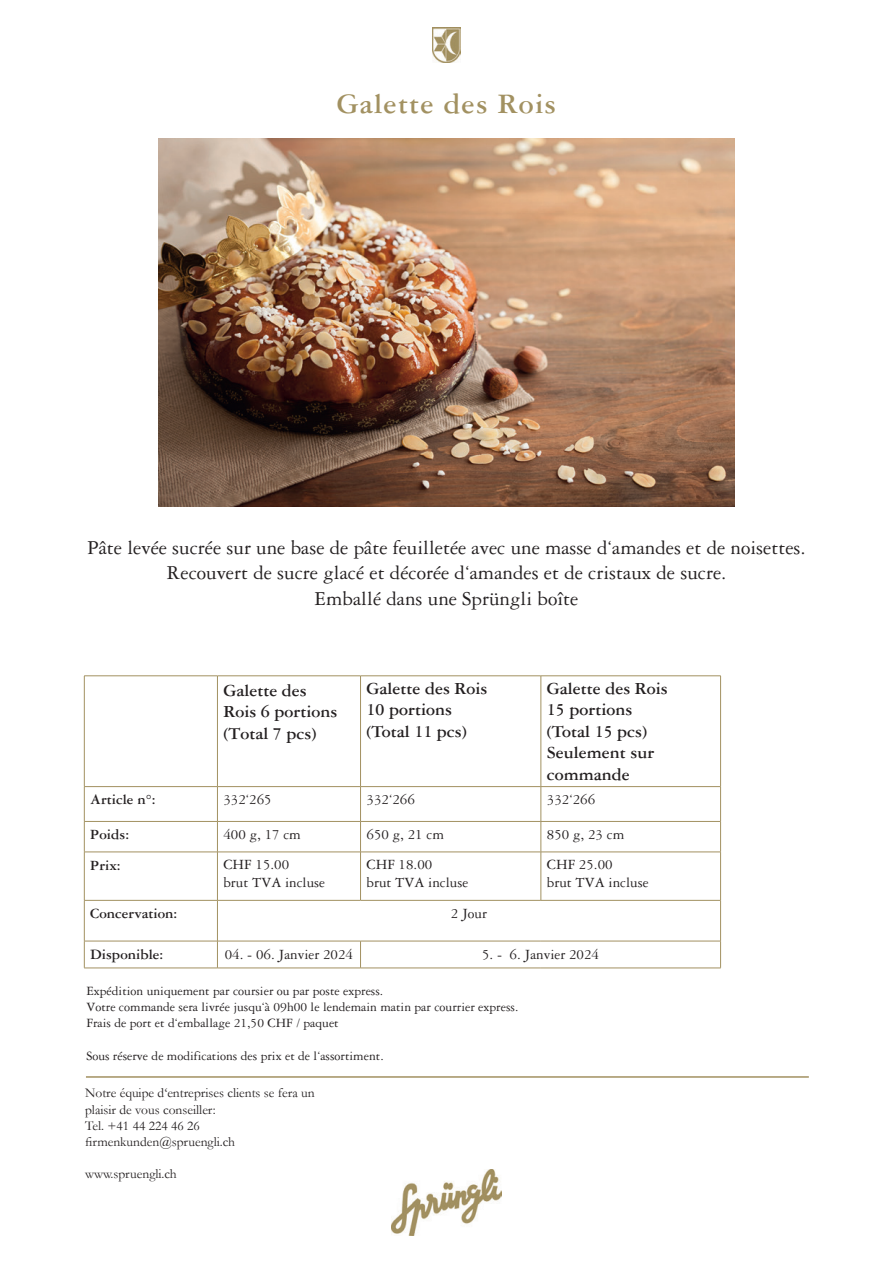
<style>
.page{position:relative;width:893px;height:1263px;background:#fff}
.page>*{position:absolute;margin:0;border:0;box-sizing:border-box;transform-origin:0 0}
.t1{font:700 30px "Garamond Three";letter-spacing:.04em;color:#a29161}
.t2{font:21px/25.2px "Garamond Three";color:#231f20;text-align:center}
.t3{font:700 18px/21.6px "Garamond Three LT";color:#231f20}
.t4{font:700 18px/21.6px "Garamond Three";color:#231f20}
.t5{font:15px/18px "Garamond Three";color:#231f20}
.t6{font:700 15px "Garamond Three";color:#231f20}
.t7{font:13.5px/16.2px "Garamond Three";color:#231f20}
.t8{font:13.5px/16.2px "Garamond";color:#231f20}
</style>
<div class="page">
<img style="left:433px;top:28px;width:27px;height:34px">
<img style="left:392px;top:1169px;width:109px;height:66px">
<hr style="left:86px;top:1076px;width:723px;height:2px;background:#a29161">
<img style="left:159px;top:139px;width:575px;height:367px">
<hr style="left:84px;top:675px;width:133px;height:1px;background:#a29161">
<hr style="left:84px;top:676px;width:1px;height:110px;background:#a29161">
<hr style="left:217px;top:675px;width:144px;height:1px;background:#a29161">
<hr style="left:217px;top:676px;width:1px;height:110px;background:#a29161">
<hr style="left:361px;top:675px;width:180px;height:1px;background:#a29161">
<hr style="left:360px;top:676px;width:1px;height:110px;background:#a29161">
<hr style="left:541px;top:675px;width:180px;height:1px;background:#a29161">
<hr style="left:541px;top:676px;width:1px;height:110px;background:#a29161">
<hr style="left:720px;top:676px;width:1px;height:110px;background:#a29161">
<hr style="left:84px;top:786px;width:133px;height:1px;background:#a29161">
<hr style="left:84px;top:787px;width:1px;height:34px;background:#a29161">
<hr style="left:217px;top:786px;width:144px;height:1px;background:#a29161">
<hr style="left:217px;top:787px;width:1px;height:34px;background:#a29161">
<hr style="left:361px;top:786px;width:180px;height:1px;background:#a29161">
<hr style="left:360px;top:787px;width:1px;height:34px;background:#a29161">
<hr style="left:541px;top:786px;width:180px;height:1px;background:#a29161">
<hr style="left:541px;top:787px;width:1px;height:34px;background:#a29161">
<hr style="left:720px;top:787px;width:1px;height:34px;background:#a29161">
<hr style="left:84px;top:821px;width:133px;height:1px;background:#a29161">
<hr style="left:84px;top:822px;width:1px;height:30px;background:#a29161">
<hr style="left:217px;top:821px;width:144px;height:1px;background:#a29161">
<hr style="left:217px;top:822px;width:1px;height:30px;background:#a29161">
<hr style="left:361px;top:821px;width:180px;height:1px;background:#a29161">
<hr style="left:360px;top:822px;width:1px;height:30px;background:#a29161">
<hr style="left:541px;top:821px;width:180px;height:1px;background:#a29161">
<hr style="left:541px;top:822px;width:1px;height:30px;background:#a29161">
<hr style="left:720px;top:822px;width:1px;height:30px;background:#a29161">
<hr style="left:84px;top:852px;width:133px;height:1px;background:#a29161">
<hr style="left:84px;top:852px;width:1px;height:48px;background:#a29161">
<hr style="left:217px;top:852px;width:144px;height:1px;background:#a29161">
<hr style="left:217px;top:852px;width:1px;height:48px;background:#a29161">
<hr style="left:361px;top:852px;width:180px;height:1px;background:#a29161">
<hr style="left:360px;top:852px;width:1px;height:48px;background:#a29161">
<hr style="left:541px;top:852px;width:180px;height:1px;background:#a29161">
<hr style="left:541px;top:852px;width:1px;height:48px;background:#a29161">
<hr style="left:720px;top:852px;width:1px;height:48px;background:#a29161">
<hr style="left:84px;top:900px;width:133px;height:1px;background:#a29161">
<hr style="left:84px;top:900px;width:1px;height:41px;background:#a29161">
<hr style="left:217px;top:900px;width:144px;height:1px;background:#a29161">
<hr style="left:217px;top:900px;width:1px;height:41px;background:#a29161">
<hr style="left:361px;top:900px;width:180px;height:1px;background:#a29161">
<hr style="left:541px;top:900px;width:180px;height:1px;background:#a29161">
<hr style="left:720px;top:900px;width:1px;height:41px;background:#a29161">
<hr style="left:84px;top:941px;width:133px;height:1px;background:#a29161">
<svg style="left:84px;top:941px;width:1px;height:27px"></svg>
<hr style="left:217px;top:941px;width:144px;height:1px;background:#a29161">
<svg style="left:217px;top:941px;width:1px;height:27px"></svg>
<hr style="left:361px;top:941px;width:180px;height:1px;background:#a29161">
<svg style="left:360px;top:941px;width:1px;height:27px"></svg>
<hr style="left:541px;top:941px;width:180px;height:1px;background:#a29161">
<svg style="left:720px;top:941px;width:1px;height:27px"></svg>
<hr style="left:84px;top:968px;width:133px;height:1px;background:#a29161">
<hr style="left:217px;top:968px;width:144px;height:1px;background:#a29161">
<hr style="left:361px;top:968px;width:180px;height:1px;background:#a29161">
<hr style="left:541px;top:968px;width:180px;height:1px;background:#a29161">
<h1 class="t1" style="left:337px;top:87px;width:221px">Galette des Rois</h1>
<h2 class="t2" style="left:87px;top:535px;width:720px">Pâte levée sucrée sur une base de pâte feuilletée avec une masse d‘amandes et de noisettes.<br>Recouvert de sucre glacé et décorée d‘amandes et de cristaux de sucre.<br>Emballé dans une Sprüngli boîte</h2>
<h3 class="t4" style="left:223px;top:679px;width:116px">Galette des<br>Rois 6 portions (Total 7 pcs)</h3>
<h3 class="t3" style="left:367px;top:677px;width:122px">Galette des Rois<br>10 portions (Total 11 pcs)</h3>
<h3 class="t3" style="left:547px;top:677px;width:122px">Galette des Rois<br>15 portions (Total 15 pcs)<br>Seulement sur commande</h3>
<p class="t6" style="left:90px;top:791px;width:67px">Article n°:</p>
<p class="t5" style="left:223px;top:791px;width:50px">332‘265</p>
<p class="t5" style="left:367px;top:791px;width:50px">332‘266</p>
<p class="t5" style="left:547px;top:791px;width:50px">332‘266</p>
<p class="t6" style="left:90px;top:826px;width:40px">Poids:</p>
<p class="t5" style="left:223px;top:825px;width:79px">400 g, 17 cm</p>
<p class="t5" style="left:367px;top:825px;width:79px">650 g, 21 cm</p>
<p class="t5" style="left:547px;top:825px;width:79px">850 g, 23 cm</p>
<p class="t6" style="left:90px;top:857px;width:32px">Prix:</p>
<p class="t5" style="left:223px;top:856px;width:103px">CHF 15.00<br>brut TVA incluse</p>
<p class="t5" style="left:367px;top:856px;width:103px">CHF 18.00<br>brut TVA incluse</p>
<p class="t5" style="left:547px;top:856px;width:103px">CHF 25.00<br>brut TVA incluse</p>
<p class="t6" style="left:90px;top:905px;width:89px">Concervation:</p>
<p class="t5" style="left:451px;top:904px;width:38px">2 Jour</p>
<p class="t6" style="left:90px;top:946px;width:74px">Disponible:</p>
<p class="t5" style="left:225px;top:945px;width:130px">04. - 06. Janvier 2024</p>
<p class="t5" style="left:482px;top:945px;width:119px">5. - 6. Janvier 2024</p>
<p class="t7" style="left:86px;top:983px;width:433px">Expédition uniquement par coursier ou par poste express.<br>Votre commande sera livrée jusqu‘à 09h00 le lendemain matin par courrier express.<br>Frais de port et d‘emballage 21,50 CHF / paquet</p>
<p class="t7" style="left:86px;top:1047px;width:299px">Sous réserve de modifications des prix et de l‘assortiment.</p>
<p class="t8" style="left:85px;top:1085px;width:231px">Notre équipe d‘entreprises clients se fera un plaisir de vous conseiller:<br>Tel. +41 44 224 46 26 firmenkunden@spruengli.ch</p>
<p class="t8" style="left:85px;top:1166px;width:93px">www.spruengli.ch</p>
</div>
